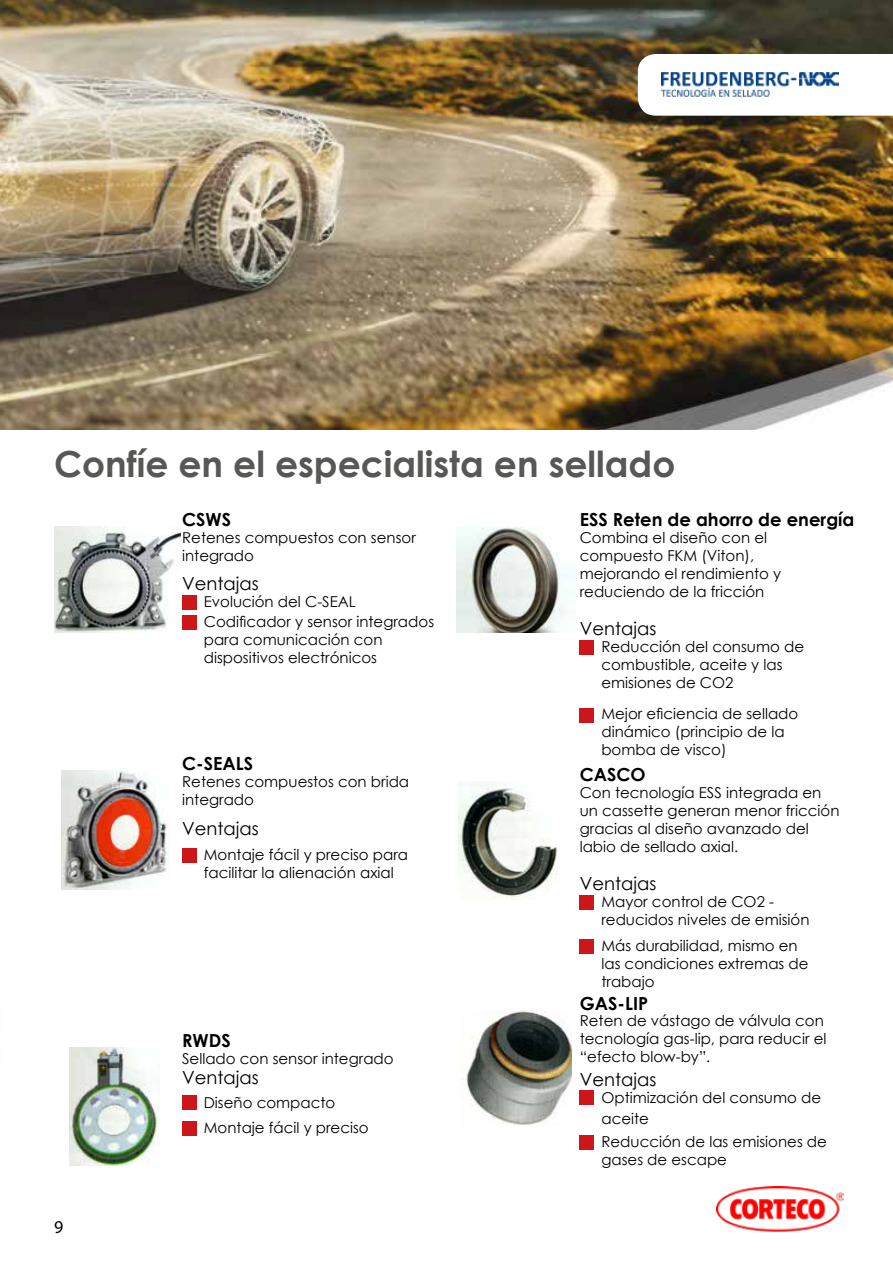
<style>
.page{position:relative;width:893px;height:1263px;background:#fff}
.page>*{position:absolute;margin:0;border:0;box-sizing:border-box;transform-origin:0 0}
.t1{font:700 36px "Century Gothic";color:#575756}
.t2{font:700 18px "Century Gothic";color:#000}
.t3{font:18px "Century Gothic";color:#000}
.t4{font:18px "Myriad Pro";color:#000}
.t5{font:15px/18px "Century Gothic";color:#000}
</style>
<div class="page">
<img style="left:716px;top:1186px;width:128px;height:45px">
<img style="left:0;top:0;width:893px;height:429px">
<img style="left:54px;top:526px;width:126px;height:107px">
<div style="left:182px;top:595px;width:14px;height:15px;background:#cd1619"></div>
<div style="left:182px;top:615px;width:14px;height:15px;background:#cd1619"></div>
<div style="left:580px;top:640px;width:14px;height:14px;background:#cd1619"></div>
<div style="left:580px;top:708px;width:14px;height:14px;background:#cd1619"></div>
<img style="left:456px;top:526px;width:119px;height:107px">
<div style="left:182px;top:848px;width:14px;height:14px;background:#cd1619"></div>
<div style="left:580px;top:895px;width:14px;height:14px;background:#cd1619"></div>
<div style="left:580px;top:940px;width:14px;height:14px;background:#cd1619"></div>
<img style="left:62px;top:771px;width:107px;height:118px">
<img style="left:458px;top:783px;width:100px;height:117px">
<div style="left:580px;top:1091px;width:14px;height:14px;background:#cd1619"></div>
<div style="left:580px;top:1135px;width:14px;height:14px;background:#cd1619"></div>
<div style="left:182px;top:1096px;width:14px;height:14px;background:#cd1619"></div>
<div style="left:182px;top:1121px;width:14px;height:14px;background:#cd1619"></div>
<img style="left:69px;top:1047px;width:91px;height:118px">
<img style="left:461px;top:1011px;width:111px;height:114px">
<svg style="left:638px;top:54px;width:255px;height:62px"></svg>
<h1 class="t1" style="left:54px;top:437px;width:623px">Confíe en el especialista en sellado</h1>
<p class="t2" style="left:182px;top:506px;width:50px">CSWS</p>
<p class="t2" style="left:580px;top:506px;width:276px">ESS Reten de ahorro de energía</p>
<p class="t5" style="left:580px;top:528px;width:203px">Combina el diseño con el compuesto FKM (Viton), mejorando el rendimiento y reduciendo de la fricción</p>
<p class="t5" style="left:182px;top:528px;width:235px">Retenes compuestos con sensor integrado</p>
<p class="t5" style="left:204px;top:592px;width:232px;line-height:19.5px">Evolución del C-SEAL<br>Codificador y sensor integrados</p>
<p class="t5" style="left:204px;top:630px;width:180px">para comunicación con dispositivos electrónicos</p>
<p class="t3" style="left:182px;top:571px;width:78px">Ventajas</p>
<p class="t3" style="left:580px;top:616px;width:78px">Ventajas</p>
<p class="t5" style="left:601px;top:637px;width:204px">Reducción del consumo de combustible, aceite y las emisiones de CO2</p>
<p class="t5" style="left:601px;top:704px;width:198px">Mejor eficiencia de sellado dinámico (principio de la bomba de visco)</p>
<p class="t2" style="left:182px;top:750px;width:72px">C-SEALS</p>
<p class="t2" style="left:580px;top:761px;width:67px">CASCO</p>
<p class="t5" style="left:182px;top:772px;width:229px">Retenes compuestos con brida integrado</p>
<p class="t5" style="left:580px;top:783px;width:261px">Con tecnología ESS integrada en un cassette generan menor fricción gracias al diseño avanzado del labio de sellado axial.</p>
<p class="t3" style="left:182px;top:816px;width:78px">Ventajas</p>
<p class="t5" style="left:204px;top:846px;width:206px">Montaje fácil y preciso para facilitar la alienación axial</p>
<p class="t3" style="left:580px;top:871px;width:78px">Ventajas</p>
<p class="t5" style="left:601px;top:892px;width:210px">Mayor control de CO2 - reducidos niveles de emisión</p>
<p class="t5" style="left:601px;top:936px;width:209px">Más durabilidad, mismo en las condiciones extremas de trabajo</p>
<p class="t4" style="left:54px;top:1215px;width:11px">9</p>
<p class="t2" style="left:182px;top:1027px;width:50px">RWDS</p>
<p class="t3" style="left:182px;top:1064px;width:78px">Ventajas</p>
<p class="t5" style="left:182px;top:1049px;width:213px">Sellado con sensor integrado</p>
<p class="t5" style="left:204px;top:1089px;width:166px;line-height:25.5px">Diseño compacto<br>Montaje fácil y preciso</p>
<p class="t2" style="left:580px;top:989px;width:70px">GAS-LIP</p>
<p class="t5" style="left:580px;top:1012px;width:248px">Reten de vástago de válvula con tecnología gas-lip, para reducir el “efecto blow-by”.</p>
<p class="t5" style="left:601px;top:1086px;width:227px;line-height:21.9px">Optimización del consumo de aceite<br>Reducción de las emisiones de</p>
<p class="t5" style="left:601px;top:1150px;width:127px">gases de escape</p>
<p class="t3" style="left:580px;top:1067px;width:78px">Ventajas</p>
</div>
